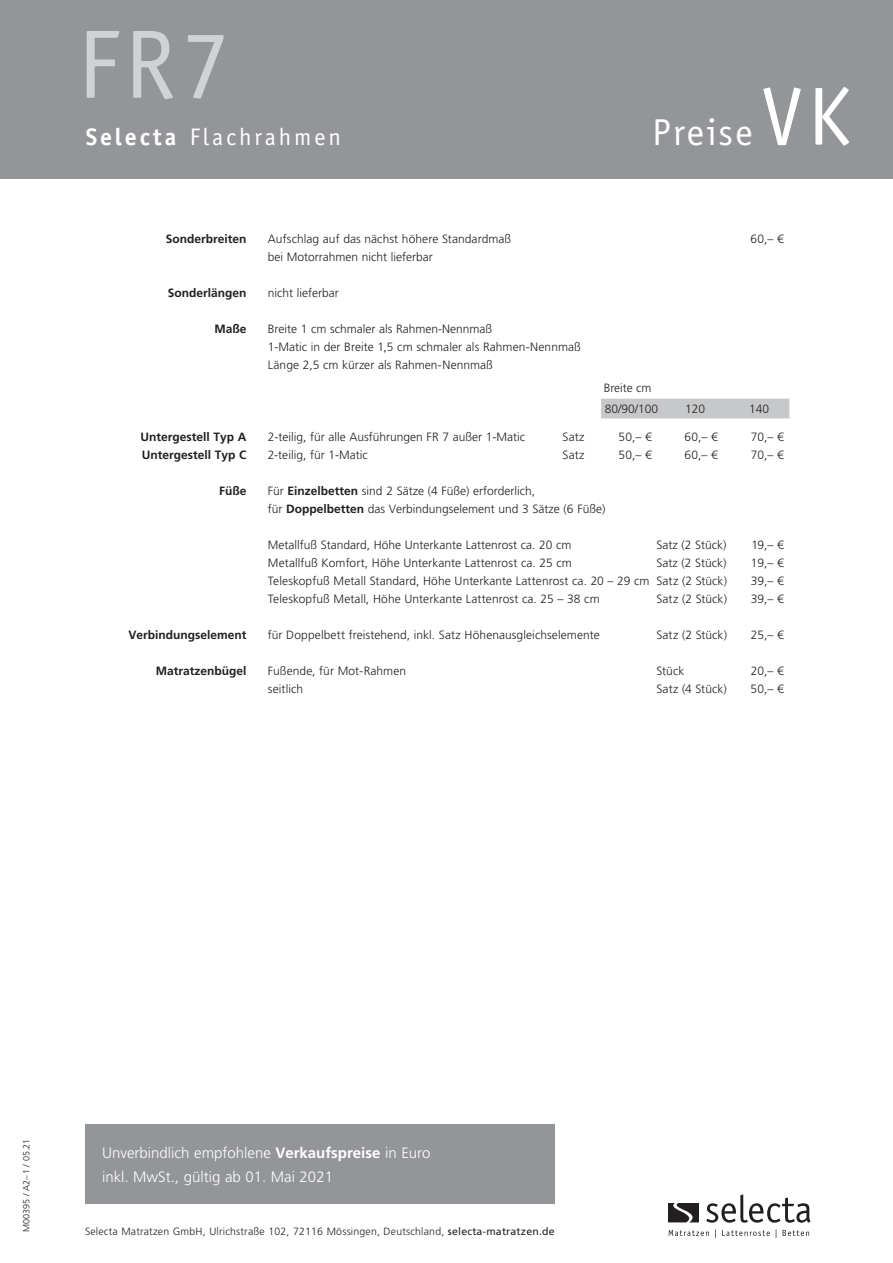
<style>
.page{position:relative;width:893px;height:1263px;background:#fff}
.page>*{position:absolute;margin:0;border:0;box-sizing:border-box;transform-origin:0 0}
.t1{font:97.5px "Officina Sans";color:#d1d2d4}
.t2{font:37.5px "Officina Sans";letter-spacing:.06em;color:#fff}
.t3{font:24px "Officina Sans";letter-spacing:.12em;color:#fff}
.t4{font:300 15px/24px "Frutiger LT Std";color:#fff}
.t5{font:300 12px/18px "Frutiger LT Std";color:#231f20}
.t6{font:700 12px/18px "Frutiger LT Std";color:#231f20}
.t7{font:300 10.5px "Frutiger LT Std";letter-spacing:.02em;color:#231f20}
.t8{font:300 9px "Frutiger LT Std";color:#231f20}
.s1{font-weight:700}
.s2{font-size:82.5px}
.s3{font-weight:400}
</style>
<div class="page">
<svg style="left:706px;top:1194px;width:104px;height:29px"></svg>
<svg style="left:668px;top:1203px;width:31px;height:19px"></svg>
<svg style="left:669px;top:1230px;width:40px;height:6px"></svg>
<svg style="left:722px;top:1230px;width:48px;height:6px"></svg>
<svg style="left:783px;top:1230px;width:26px;height:6px"></svg>
<div style="left:85px;top:1124px;width:470px;height:79px;background:#939598"></div>
<div style="left:0;top:0;width:893px;height:179px;background:#939598"></div>
<div style="left:601px;top:399px;width:188px;height:19px;background:#c7c8ca"></div>
<h1 class="t1" style="left:77px;top:8px;width:154px">FR7</h1>
<h3 class="t3" style="left:86px;top:122px;width:257px"><span class="s1">Selecta</span> Flachrahmen</h3>
<h2 class="t2" style="left:652px;top:110px;width:200px">Preise <span class="s2">VK</span></h2>
<p class="t6" style="left:166px;top:230px;width:82px">Sonderbreiten</p>
<p class="t6" style="left:168px;top:284px;width:80px">Sonderlängen</p>
<p class="t6" style="left:215px;top:320px;width:34px">Maße</p>
<p class="t6" style="left:141px;top:428px;width:108px">Untergestell Typ A<br>Untergestell Typ C</p>
<p class="t6" style="left:219px;top:482px;width:29px">Füße</p>
<p class="t6" style="left:129px;top:626px;width:120px">Verbindungselement</p>
<p class="t6" style="left:156px;top:662px;width:92px">Matratzenbügel</p>
<p class="t5" style="left:268px;top:230px;width:245px">Aufschlag auf das nächst höhere Standardmaß</p>
<p class="t5" style="left:750px;top:230px;width:35px">60,– €</p>
<p class="t5" style="left:268px;top:248px;width:167px">bei Motorrahmen nicht lieferbar</p>
<p class="t5" style="left:268px;top:284px;width:72px">nicht lieferbar</p>
<p class="t5" style="left:268px;top:320px;width:314px">Breite 1 cm schmaler als Rahmen-Nennmaß<br>1-Matic in der Breite 1,5 cm schmaler als Rahmen-Nennmaß<br>Länge 2,5 cm kürzer als Rahmen-Nennmaß</p>
<p class="t5" style="left:604px;top:377px;width:56px;line-height:21.3px">Breite cm<br>80/90/100</p>
<p class="t5" style="left:685px;top:400px;width:22px">120</p>
<p class="t5" style="left:749px;top:400px;width:22px">140</p>
<p class="t5" style="left:268px;top:428px;width:259px">2-teilig, für alle Ausführungen FR 7 außer 1-Matic</p>
<p class="t5" style="left:562px;top:428px;width:23px">Satz</p>
<p class="t5" style="left:619px;top:428px;width:35px">50,– €</p>
<p class="t5" style="left:684px;top:428px;width:35px">60,– €</p>
<p class="t5" style="left:751px;top:428px;width:35px">70,– €</p>
<p class="t5" style="left:268px;top:446px;width:102px">2-teilig, für 1-Matic</p>
<p class="t5" style="left:562px;top:446px;width:23px">Satz</p>
<p class="t5" style="left:619px;top:446px;width:35px">50,– €</p>
<p class="t5" style="left:684px;top:446px;width:35px">60,– €</p>
<p class="t5" style="left:751px;top:446px;width:35px">70,– €</p>
<p class="t5" style="left:268px;top:482px;width:339px">Für <span class="s1">Einzelbetten</span> sind 2 Sätze (4 Füße) erforderlich,<br>für <span class="s1">Doppelbetten</span> das Verbindungselement und 3 Sätze (6 Füße)</p>
<p class="t5" style="left:268px;top:536px;width:305px">Metallfuß Standard, Höhe Unterkante Lattenrost ca. 20 cm</p>
<p class="t5" style="left:656px;top:536px;width:72px">Satz (2 Stück)</p>
<p class="t5" style="left:751px;top:536px;width:34px">19,– €</p>
<p class="t5" style="left:268px;top:554px;width:305px">Metallfuß Komfort, Höhe Unterkante Lattenrost ca. 25 cm</p>
<p class="t5" style="left:656px;top:554px;width:72px">Satz (2 Stück)</p>
<p class="t5" style="left:751px;top:554px;width:35px">19,– €</p>
<p class="t5" style="left:268px;top:572px;width:461px">Teleskopfuß Metall Standard, Höhe Unterkante Lattenrost ca. 20 – 29 cm Satz (2 Stück)</p>
<p class="t5" style="left:751px;top:572px;width:35px">39,– €</p>
<p class="t5" style="left:268px;top:590px;width:333px">Teleskopfuß Metall, Höhe Unterkante Lattenrost ca. 25 – 38 cm</p>
<p class="t5" style="left:656px;top:590px;width:72px">Satz (2 Stück)</p>
<p class="t5" style="left:751px;top:590px;width:35px">39,– €</p>
<p class="t5" style="left:268px;top:626px;width:333px">für Doppelbett freistehend, inkl. Satz Höhenausgleichselemente</p>
<p class="t5" style="left:656px;top:626px;width:72px">Satz (2 Stück)</p>
<p class="t5" style="left:751px;top:626px;width:35px">25,– €</p>
<p class="t5" style="left:268px;top:662px;width:140px">Fußende, für Mot-Rahmen</p>
<p class="t5" style="left:656px;top:662px;width:29px">Stück</p>
<p class="t5" style="left:751px;top:662px;width:35px">20,– €</p>
<p class="t5" style="left:268px;top:680px;width:37px">seitlich</p>
<p class="t5" style="left:656px;top:680px;width:72px">Satz (4 Stück)</p>
<p class="t5" style="left:751px;top:680px;width:35px">50,– €</p>
<p class="t8" style="left:21px;top:1232px;width:94px;rotate:-90deg">M00395 / A2–1 / 05.21</p>
<p class="t4" style="left:102px;top:1140px;width:330px">Unverbindlich empfohlene <span class="s1">Verkaufspreise</span> in Euro inkl. MwSt., gültig ab 01. Mai 2021</p>
<p class="t7" style="left:85px;top:1225px;width:471px">Selecta Matratzen GmbH, Ulrichstraße 102, 72116 Mössingen, Deutschland, <span class="s3">selecta-matratzen.de</span></p>
</div>
